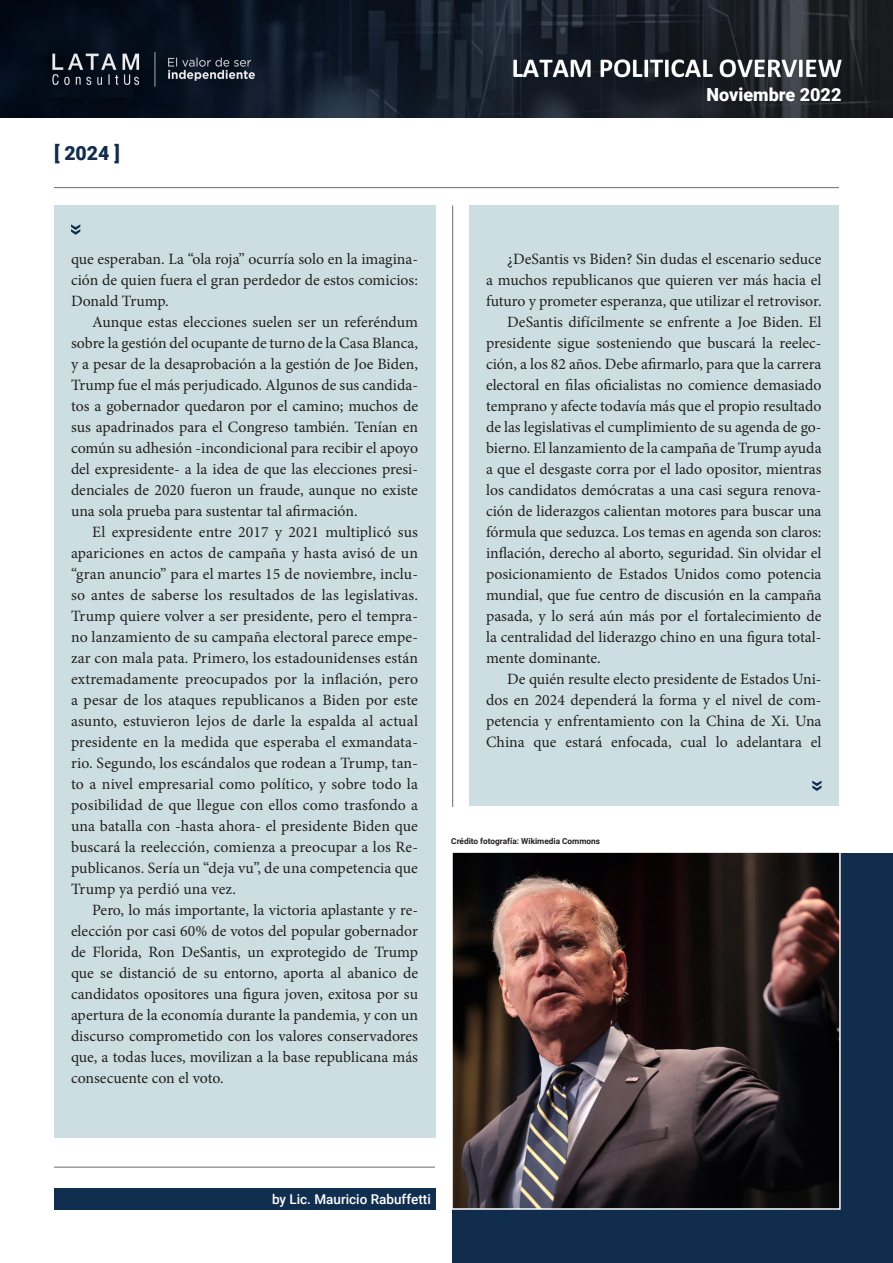
<style>
.page{position:relative;width:893px;height:1263px;background:#fff}
.page>*{position:absolute;margin:0;border:0;box-sizing:border-box;transform-origin:0 0}
.t1{font:900 19.5px "Roboto";color:#102d4d}
.t2{font:900 18px "Roboto";color:#fff}
.t3{font:15.75px/21px "Minion Pro";color:#231f20;text-align:justify}
.t4{font:500 13.5px "Roboto";color:#fff}
.t5{font:700 8.25px "Roboto";color:#231f20}
</style>
<div class="page">
<div style="left:469px;top:206px;width:370px;height:600px;background:#ccdee1"></div>
<hr style="left:54px;top:187px;width:785px;height:1px;background:#808285">
<div style="left:54px;top:206px;width:381px;height:932px;background:#ccdee1"></div>
<hr style="left:452px;top:206px;width:1px;height:601px;background:#808285">
<div style="left:54px;top:1188px;width:381px;height:21px;background:#102e50"></div>
<hr style="left:54px;top:1166px;width:381px;height:2px;background:#808285">
<svg style="left:71px;top:224px;width:9px;height:11px"></svg>
<svg style="left:812px;top:780px;width:9px;height:11px"></svg>
<img style="left:0;top:0;width:893px;height:117px">
<div style="left:452px;top:853px;width:441px;height:410px;background:#102d4d"></div>
<img style="left:454px;top:854px;width:384px;height:353px">
<div style="left:451px;top:851px;width:390px;height:359px;border:2px solid #fff"></div>
<p class="t1" style="left:54px;top:140px;width:67px">[ 2024 ]</p>
<p class="t2" style="left:706px;top:82px;width:136px">Noviembre 2022</p>
<p class="t3" style="left:71px;top:249px;width:348px">que esperaban. La “ola roja” ocurría solo en la imagina&shy;ción de quien fuera el gran perdedor de estos comicios:<br>Donald Trump.</p>
<p class="t3" style="left:71px;top:312px;width:349px;text-indent:21px">Aunque estas elecciones suelen ser un referéndum sobre la gestión del ocupante de turno de la Casa Blanca, y a pesar de la desaprobación a la gestión de Joe Biden, Trump fue el más perjudicado. Algunos de sus candida&shy;tos a gobernador quedaron por el camino; muchos de sus apadrinados para el Congreso también. Tenían en común su adhesión -incondicional para recibir el apoyo del expresidente- a la idea de que las elecciones presi&shy;denciales de 2020 fueron un fraude, aunque no existe una sola prueba para sustentar tal afirmación.</p>
<p class="t3" style="left:71px;top:522px;width:348px;text-indent:21px">El expresidente entre 2017 y 2021 multiplicó sus apariciones en actos de campaña y hasta avisó de un “gran anuncio” para el martes 15 de noviembre, inclu&shy;so antes de saberse los resultados de las legislativas.<br>Trump quiere volver a ser presidente, pero el tempra&shy;no lanzamiento de su campaña electoral parece empe&shy;zar con mala pata. Primero, los estadounidenses están extremadamente preocupados por la inflación, pero a pesar de los ataques republicanos a Biden por este asunto, estuvieron lejos de darle la espalda al actual presidente en la medida que esperaba el exmandata&shy;rio. Segundo, los escándalos que rodean a Trump, tan&shy;to a nivel empresarial como político, y sobre todo la posibilidad de que llegue con ellos como trasfondo a una batalla con -hasta ahora- el presidente Biden que buscará la reelección, comienza a preocupar a los Re&shy;publicanos. Sería un “deja vu”, de una competencia que Trump ya perdió una vez.</p>
<p class="t3" style="left:71px;top:900px;width:349px;text-indent:21px">Pero, lo más importante, la victoria aplastante y re&shy;elección por casi 60% de votos del popular gobernador de Florida, Ron DeSantis, un exprotegido de Trump que se distanció de su entorno, aporta al abanico de candidatos opositores una figura joven, exitosa por su apertura de la economía durante la pandemia, y con un discurso comprometido con los valores conservadores que, a todas luces, movilizan a la base republicana más consecuente con el voto.</p>
<p class="t3" style="left:486px;top:249px;width:337px;text-indent:21px">¿DeSantis vs Biden? Sin dudas el escenario seduce a muchos republicanos que quieren ver más hacia el futuro y prometer esperanza, que utilizar el retrovisor.</p>
<p class="t3" style="left:486px;top:312px;width:337px;text-indent:21px">DeSantis difícilmente se enfrente a Joe Biden. El presidente sigue sosteniendo que buscará la reelec&shy;ción, a los 82 años. Debe afirmarlo, para que la carrera electoral en filas oficialistas no comience demasiado temprano y afecte todavía más que el propio resultado de las legislativas el cumplimiento de su agenda de go&shy;bierno. El lanzamiento de la campaña de Trump ayuda a que el desgaste corra por el lado opositor, mientras los candidatos demócratas a una casi segura renova&shy;ción de liderazgos calientan motores para buscar una fórmula que seduzca. Los temas en agenda son claros: inflación, derecho al aborto, seguridad. Sin olvidar el posicionamiento de Estados Unidos como potencia mundial, que fue centro de discusión en la campaña pasada, y lo será aún más por el fortalecimiento de la centralidad del liderazgo chino en una figura total&shy;mente dominante.</p>
<p class="t3" style="left:486px;top:669px;width:337px;text-indent:21px">De quién resulte electo presidente de Estados Uni&shy;dos en 2024 dependerá la forma y el nivel de com&shy;petencia y enfrentamiento con la China de Xi. Una China que estará enfocada, cual lo adelantara el</p>
<p class="t5" style="left:451px;top:835px;width:150px">Crédito fotografía: Wikimedia Commons</p>
<p class="t4" style="left:272px;top:1190px;width:160px">by Lic. Mauricio Rabuffetti</p>
</div>
